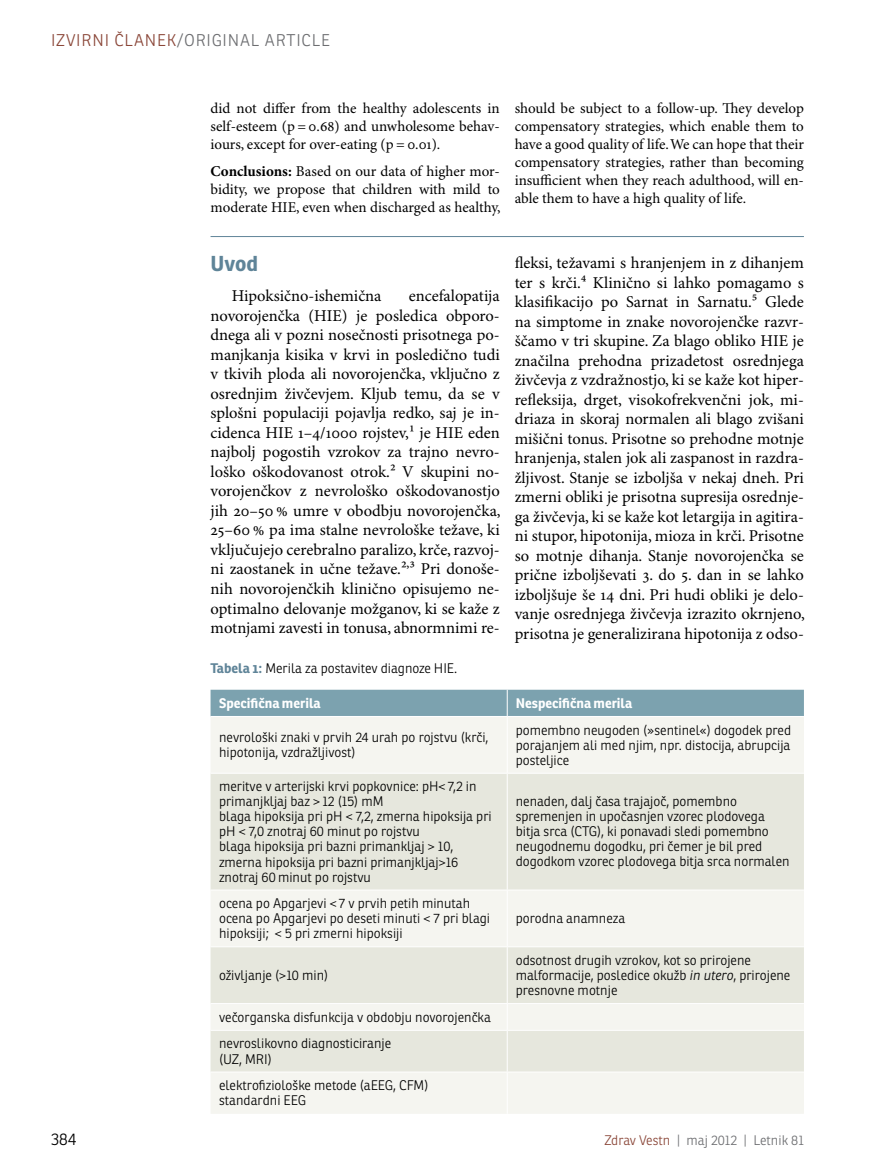
<style>
.page{position:relative;width:872px;height:1166px;background:#fff}
.page>*{position:absolute;margin:0;border:0;box-sizing:border-box;transform-origin:0 0}
.t1{font:700 21px "Ronnia";color:#5f8498}
.t2{font:16.5px/19.5px "Minion Pro";color:#000;text-align:justify}
.t3{font:300 16.5px "Ronnia";letter-spacing:.05em;color:#6d6e71}
.t4{font:300 16.5px "Ronnia";color:#000}
.t5{font:15px/18px "Minion Pro";color:#000;text-align:justify}
.t6{font:300 13.5px/15px "Ronnia";color:#000}
.t7{font:700 13.5px "Ronnia";color:#fff}
.t8{font:300 13.5px "Ronnia";color:#6d6e71}
.s1{color:#8a4638}
.s2{font-weight:700}
.s3{font-weight:700;color:#5f8498}
.s4{font-style:italic}
</style>
<div class="page">
<hr style="left:210px;top:236px;width:594px;height:1px;background:#5f8498">
<div style="left:211px;top:717px;width:593px;height:396px;background:#f5f5f0"></div>
<svg style="left:210px;top:773px;width:594px;height:298px;fill:#e6e7dd"></svg>
<div style="left:210px;top:689px;width:594px;height:27px;background:#7ca2af"></div>
<hr style="left:507px;top:716px;width:1px;height:56px;background:#fff">
<hr style="left:210px;top:772px;width:297px;height:1px;background:#fff">
<hr style="left:507px;top:772px;width:297px;height:1px;background:#fff">
<hr style="left:507px;top:773px;width:1px;height:116px;background:#fff">
<hr style="left:210px;top:889px;width:297px;height:1px;background:#fff">
<hr style="left:507px;top:889px;width:297px;height:1px;background:#fff">
<hr style="left:507px;top:890px;width:1px;height:56px;background:#fff">
<hr style="left:210px;top:946px;width:297px;height:1px;background:#fff">
<hr style="left:507px;top:946px;width:297px;height:1px;background:#fff">
<hr style="left:507px;top:946px;width:1px;height:56px;background:#fff">
<hr style="left:210px;top:1002px;width:297px;height:1px;background:#fff">
<hr style="left:507px;top:1002px;width:297px;height:1px;background:#fff">
<svg style="left:507px;top:1003px;width:1px;height:26px"></svg>
<hr style="left:210px;top:1029px;width:297px;height:1px;background:#fff">
<hr style="left:507px;top:1029px;width:297px;height:1px;background:#fff">
<hr style="left:507px;top:1030px;width:1px;height:41px;background:#fff">
<hr style="left:210px;top:1071px;width:297px;height:1px;background:#fff">
<hr style="left:507px;top:1071px;width:297px;height:1px;background:#fff">
<hr style="left:507px;top:1072px;width:1px;height:41px;background:#fff">
<p class="t3" style="left:51px;top:30px;width:280px"><span class="s1">Izvi rni članek</span>/Ori gi nal arti cle</p>
<p class="t5" style="left:210px;top:100px;width:291px">did not differ from the healthy adolescents in self-esteem (p = 0.68) and unwholesome behav&shy;iours, except for over-eating (p = 0.01).</p>
<p class="t5" style="left:210px;top:162px;width:291px"><span class="s2">Conclusions:</span> Based on our data of higher mor&shy;bidity, we propose that children with mild to moderate HIE, even when discharged as healthy,</p>
<p class="t5" style="left:514px;top:100px;width:291px">should be subject to a follow-up. They develop compensatory strategies, which enable them to have a good quality of life. We can hope that their compensatory strategies, rather than becoming insufficient when they reach adulthood, will en&shy;able them to have a high quality of life.</p>
<p class="t1" style="left:210px;top:250px;width:49px">Uvod</p>
<p class="t2" style="left:232px;top:287px;width:151px">Hipoksično-ishemična</p>
<p class="t2" style="left:210px;top:287px;width:292px;text-indent:198px">encefalopatija novorojenčka (HIE) je posledica obporo&shy;dnega ali v pozni nosečnosti prisotnega po&shy;manjkanja kisika v krvi in posledično tudi v tkivih ploda ali novorojenčka, vključno z osrednjim živčevjem. Kljub temu, da se v splošni populaciji pojavlja redko, saj je in&shy;cidenca HIE 1–4/1000 rojstev,1 je HIE eden najbolj pogostih vzrokov za trajno nevro&shy;loško oškodovanost otrok.2 V skupini no&shy;vorojenčkov z nevrološko oškodovanostjo jih 20–50 % umre v obodbju novorojenčka, 25–60 % pa ima stalne nevrološke težave, ki vključujejo cerebralno paralizo, krče, razvoj&shy;ni zaostanek in učne težave.2,3 Pri donoše&shy;nih novorojenčkih klinično opisujemo ne&shy;optimalno delovanje možganov, ki se kaže z motnjami zavesti in tonusa, abnormnimi re-</p>
<p class="t2" style="left:514px;top:254px;width:291px">fleksi, težavami s hranjenjem in z dihanjem ter s krči.4 Klinično si lahko pomagamo s klasifikacijo po Sarnat in Sarnatu.5 Glede na simptome in znake novorojenčke razvr&shy;ščamo v tri skupine. Za blago obliko HIE je značilna prehodna prizadetost osrednjega živčevja z vzdražnostjo, ki se kaže kot hiper&shy;refleksija, drget, visokofrekvenčni jok, mi&shy;driaza in skoraj normalen ali blago zvišani mišični tonus. Prisotne so prehodne motnje hranjenja, stalen jok ali zaspanost in razdra&shy;žljivost. Stanje se izboljša v nekaj dneh. Pri zmerni obliki je prisotna supresija osrednje&shy;ga živčevja, ki se kaže kot letargija in agitira&shy;ni stupor, hipotonija, mioza in krči. Prisotne so motnje dihanja. Stanje novorojenčka se prične izboljševati 3. do 5. dan in se lahko izboljšuje še 14 dni. Pri hudi obliki je delo&shy;vanje osrednjega živčevja izrazito okrnjeno, prisotna je generalizirana hipotonija z odso-</p>
<p class="t6" style="left:210px;top:660px;width:248px"><span class="s3">Tabela 1:</span> Merila za postavitev diagnoze HIE.</p>
<p class="t7" style="left:219px;top:694px;width:103px">Specifična merila</p>
<p class="t7" style="left:516px;top:694px;width:118px">Nespecifična merila</p>
<p class="t6" style="left:219px;top:729px;width:271px">nevrološki znaki v prvih 24 urah po rojstvu (krči, hipotonija, vzdražljivost)</p>
<p class="t6" style="left:516px;top:722px;width:277px;text-align:justify">pomembno neugoden (»sentinel«) dogodek pred porajanjem ali med njim, npr. distocija, abrupcija posteljice</p>
<p class="t6" style="left:219px;top:778px;width:274px">meritve v arterijski krvi popkovnice: pH&lt; 7,2 in primanjkljaj baz &gt; 12 (15) mM<br>blaga hipoksija pri pH &lt; 7,2, zmerna hipoksija pri pH &lt; 7,0 znotraj 60 minut po rojstvu<br>blaga hipoksija pri bazni primankljaj &gt; 10, zmerna hipoksija pri bazni primanjkljaj&gt;16 znotraj 60 minut po rojstvu</p>
<p class="t6" style="left:516px;top:793px;width:275px">nenaden, dalj časa trajajoč, pomembno spremenjen in upočasnjen vzorec plodovega bitja srca (CTG), ki ponavadi sledi pomembno neugodnemu dogodku, pri čemer je bil pred dogodkom vzorec plodovega bitja srca normalen</p>
<p class="t6" style="left:219px;top:895px;width:272px">ocena po Apgarjevi &lt; 7 v prvih petih minutah ocena po Apgarjevi po deseti minuti &lt; 7 pri blagi hipoksiji; &lt; 5 pri zmerni hipoksiji</p>
<p class="t6" style="left:219px;top:967px;width:111px">oživljanje (&gt;10 min)</p>
<p class="t6" style="left:219px;top:1003px;width:273px;line-height:26.7px">večorganska disfunkcija v obdobju novorojenčka nevroslikovno diagnosticiranje</p>
<p class="t6" style="left:219px;top:1044px;width:211px;line-height:26.7px">(UZ, MRI)<br>elektrofiziološke metode (aEEG, CFM)</p>
<p class="t6" style="left:219px;top:1092px;width:73px">standardni EEG</p>
<p class="t6" style="left:516px;top:910px;width:111px">porodna anamneza</p>
<p class="t6" style="left:516px;top:952px;width:276px">odsotnost drugih vzrokov, kot so prirojene malformacije, posledice okužb <span class="s4">in utero</span>, prirojene presnovne motnje</p>
<p class="t4" style="left:51px;top:1128px;width:27px">384</p>
<p class="t8" style="left:604px;top:1131px;width:201px"><span class="s1">Zdrav Vestn</span> | maj 2012 | Letnik 81</p>
</div>
